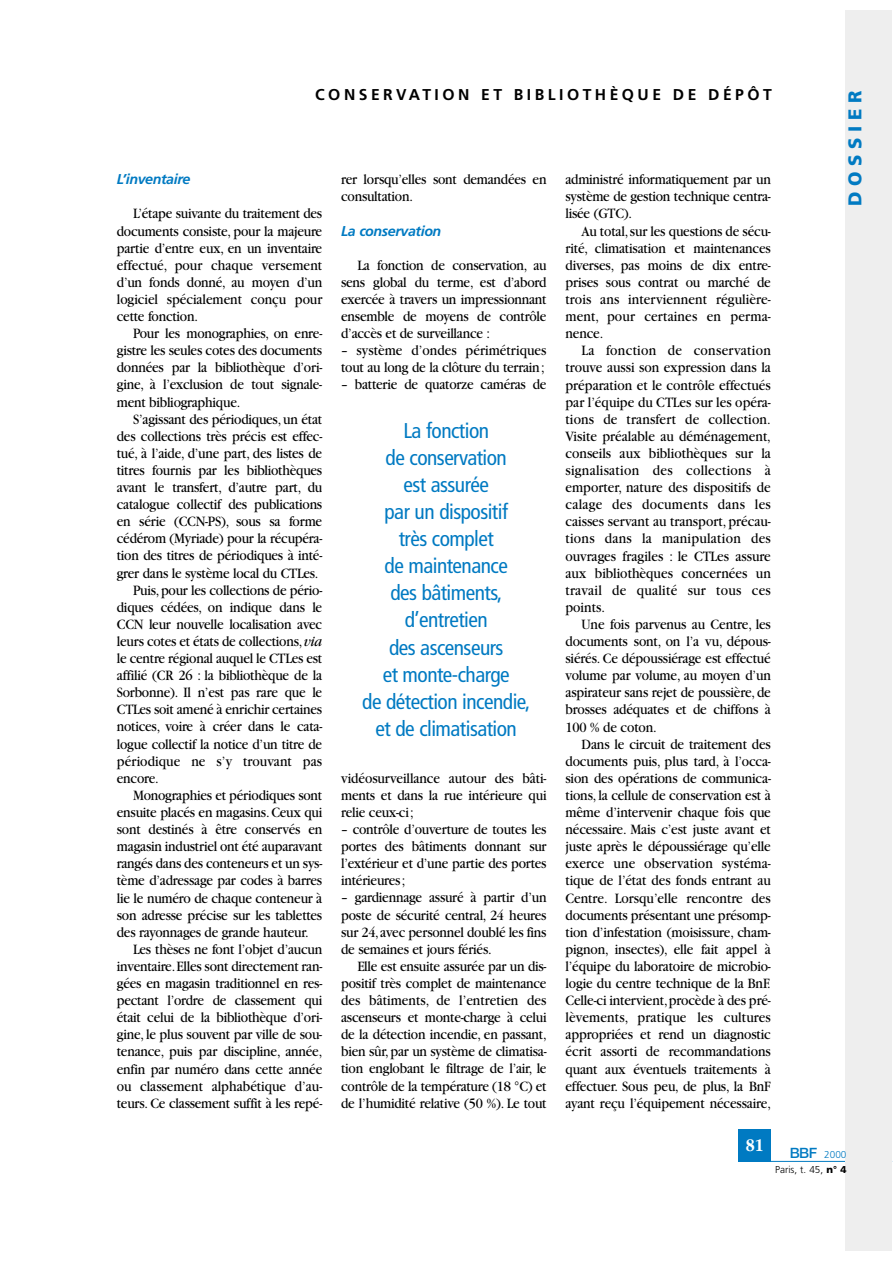
<style>
.page{position:relative;width:893px;height:1263px;background:#fff}
.page>*{position:absolute;margin:0;border:0;box-sizing:border-box;transform-origin:0 0}
.t1{font:condensed 21.3px/27.2px "Frutiger";letter-spacing:-.025em;color:#007ac2;text-align:center}
.t2{font:900 18.6px "Frutiger";letter-spacing:.305em;color:#007ac2}
.t3{font:700 18.6px "Garamond";color:#fff;scale:.85 1}
.t4{font:700 15.6px "Frutiger";letter-spacing:.22em;color:#000}
.t5{font:15px/17.1px "Garamond";letter-spacing:-.015em;color:#000;text-align:justify;scale:.9 1}
.t6{font:15px "Garamond";letter-spacing:.005em;color:#000;scale:.9 1}
.t7{font:italic 700 14.25px "Frutiger";letter-spacing:-.03em;color:#007ac2}
.t8{font:300 10.05px/14.4px "Frutiger";color:#000;text-align:right}
.s1{font-style:italic}
.s2{font-family:"Helvetica Neue";font-weight:500;font-size:14.25px;color:#007ac2}
.s3{color:#007ac2}
.s4{font-weight:900}
</style>
<div class="page">
<hr style="left:738px;top:1161px;width:154px;height:1px;background:#007ac2">
<div style="left:738px;top:1129px;width:32px;height:32px;background:#007ac2"></div>
<div style="left:845px;top:10px;width:47px;height:1240px;background:#eee"></div>
<p class="t4" style="left:315px;top:88px;width:458px">CONSERVATION ET BIBLIOTHÈQUE DE DÉPÔT</p>
<p class="t7" style="left:117px;top:174px;width:75px">L’inventaire</p>
<p class="t5" style="left:117px;top:207px;width:230px;text-indent:16px">L’étape suivante du traitement des documents consiste, pour la majeure partie d’entre eux, en un inventaire effectué, pour chaque versement d’un fonds donné, au moyen d’un logiciel spécialement conçu pour cette fonction.</p>
<p class="t5" style="left:117px;top:326px;width:230px;text-indent:16px">Pour les monographies, on enre&shy;gistre les seules cotes des documents données par la bibliothèque d’ori&shy;gine, à l’exclusion de tout signale&shy;ment bibliographique.</p>
<p class="t5" style="left:133px;top:412px;width:212px">S’agissant des périodiques, un état</p>
<p class="t5" style="left:117px;top:429px;width:230px">des collections très précis est effec-</p>
<p class="t5" style="left:117px;top:446px;width:230px">tué, à l’aide, d’une part, des listes de</p>
<p class="t5" style="left:117px;top:463px;width:230px">titres fournis par les bibliothèques</p>
<p class="t5" style="left:117px;top:480px;width:230px">avant le transfert, d’autre part, du</p>
<p class="t5" style="left:117px;top:497px;width:230px">catalogue collectif des publications</p>
<p class="t5" style="left:117px;top:514px;width:230px">en série (CCN-PS), sous sa forme</p>
<p class="t5" style="left:117px;top:531px;width:230px">cédérom (Myriade) pour la récupéra-</p>
<p class="t5" style="left:117px;top:549px;width:230px">tion des titres de périodiques à inté-</p>
<p class="t5" style="left:117px;top:566px;width:225px">grer dans le système local du CTLes.</p>
<p class="t5" style="left:133px;top:583px;width:212px">Puis,pour les collections de pério-</p>
<p class="t5" style="left:117px;top:600px;width:230px">diques cédées, on indique dans le</p>
<p class="t5" style="left:117px;top:617px;width:230px">CCN leur nouvelle localisation avec</p>
<p class="t5" style="left:117px;top:634px;width:230px">leurs cotes et états de collections,<span class="s1">via</span></p>
<p class="t5" style="left:117px;top:651px;width:230px">le centre régional auquel le CTLes est</p>
<p class="t5" style="left:117px;top:668px;width:230px">affilié (CR 26 : la bibliothèque de la</p>
<p class="t5" style="left:117px;top:685px;width:230px">Sorbonne). Il n’est pas rare que le</p>
<p class="t5" style="left:117px;top:702px;width:230px">CTLes soit amené à enrichir certaines</p>
<p class="t5" style="left:117px;top:720px;width:230px">notices, voire à créer dans le cata-</p>
<p class="t5" style="left:117px;top:737px;width:230px">logue collectif la notice d’un titre de</p>
<p class="t6" style="left:117px;top:756px;width:230px">périodique ne s’y trouvant pas</p>
<p class="t5" style="left:117px;top:771px;width:48px">encore.</p>
<p class="t5" style="left:133px;top:788px;width:212px">Monographies et périodiques sont</p>
<p class="t5" style="left:117px;top:805px;width:230px">ensuite placés en magasins.Ceux qui</p>
<p class="t5" style="left:117px;top:822px;width:230px">sont destinés à être conservés en</p>
<p class="t5" style="left:117px;top:839px;width:230px">magasin industriel ont été auparavant</p>
<p class="t5" style="left:117px;top:856px;width:230px">rangés dans des conteneurs et un sys-</p>
<p class="t5" style="left:117px;top:874px;width:230px">tème d’adressage par codes à barres</p>
<p class="t5" style="left:117px;top:891px;width:230px">lie le numéro de chaque conteneur à</p>
<p class="t5" style="left:117px;top:908px;width:230px">son adresse précise sur les tablettes</p>
<p class="t5" style="left:117px;top:925px;width:214px">des rayonnages de grande hauteur.</p>
<p class="t5" style="left:133px;top:942px;width:212px">Les thèses ne font l’objet d’aucun</p>
<p class="t5" style="left:117px;top:959px;width:230px">inventaire.Elles sont directement ran-</p>
<p class="t5" style="left:117px;top:976px;width:230px">gées en magasin traditionnel en res-</p>
<p class="t5" style="left:117px;top:993px;width:230px">pectant l’ordre de classement qui</p>
<p class="t5" style="left:117px;top:1010px;width:230px">était celui de la bibliothèque d’ori-</p>
<p class="t5" style="left:117px;top:1027px;width:230px">gine, le plus souvent par ville de sou-</p>
<p class="t5" style="left:117px;top:1045px;width:230px">tenance, puis par discipline, année,</p>
<p class="t5" style="left:117px;top:1062px;width:230px">enfin par numéro dans cette année</p>
<p class="t5" style="left:117px;top:1079px;width:230px">ou classement alphabétique d’au-</p>
<p class="t5" style="left:117px;top:1096px;width:230px">teurs. Ce classement suffit à les repé-</p>
<p class="t5" style="left:341px;top:172px;width:230px">rer lorsqu’elles sont demandées en consultation.</p>
<p class="t7" style="left:341px;top:225px;width:102px">La conservation</p>
<p class="t5" style="left:341px;top:258px;width:230px;text-indent:16px">La fonction de conservation, au sens global du terme, est d’abord exercée à travers un impressionnant ensemble de moyens de contrôle d’accès et de surveillance :</p>
<p class="t5" style="left:341px;top:343px;width:230px">– système d’ondes périmétriques tout au long de la clôture du terrain;</p>
<p class="t5" style="left:341px;top:378px;width:230px">– batterie de quatorze caméras de</p>
<h1 class="t1" style="left:362px;top:419px;width:169px">La fonction<br>de conservation<br>est assurée<br>par un dispositif<br>très complet<br>de maintenance<br>des bâtiments, d’entretien<br>des ascenseurs<br>et monte-charge<br>de détection incendie, et de climatisation</h1>
<p class="t5" style="left:341px;top:771px;width:230px">vidéosurveillance autour des bâti&shy;ments et dans la rue intérieure qui relie ceux-ci;</p>
<p class="t5" style="left:341px;top:822px;width:230px">– contrôle d’ouverture de toutes les portes des bâtiments donnant sur l’extérieur et d’une partie des portes intérieures;</p>
<p class="t5" style="left:341px;top:891px;width:230px">– gardiennage assuré à partir d’un poste de sécurité central, 24 heures sur 24,avec personnel doublé les fins de semaines et jours fériés.</p>
<p class="t5" style="left:341px;top:959px;width:230px;text-indent:16px">Elle est ensuite assurée par un dis&shy;positif très complet de maintenance des bâtiments, de l’entretien des ascenseurs et monte-charge à celui de la détection incendie, en passant, bien sûr, par un système de climatisa&shy;tion englobant le filtrage de l’air, le contrôle de la température (18 °C) et de l’humidité relative (50 %). Le tout</p>
<p class="t5" style="left:565px;top:172px;width:230px">administré informatiquement par un système de gestion technique centra&shy;lisée (GTC).</p>
<p class="t5" style="left:565px;top:224px;width:230px;text-indent:16px">Au total,sur les questions de sécu&shy;rité, climatisation et maintenances diverses, pas moins de dix entre&shy;prises sous contrat ou marché de trois ans interviennent régulière&shy;ment, pour certaines en perma&shy;nence.</p>
<p class="t5" style="left:565px;top:343px;width:230px;text-indent:16px">La fonction de conservation trouve aussi son expression dans la préparation et le contrôle effectués par l’équipe du CTLes sur les opéra&shy;tions de transfert de collection.<br>Visite préalable au déménagement, conseils aux bibliothèques sur la signalisation des collections à emporter, nature des dispositifs de calage des documents dans les caisses servant au transport, précau&shy;tions dans la manipulation des ouvrages fragiles : le CTLes assure aux bibliothèques concernées un travail de qualité sur tous ces points.</p>
<p class="t5" style="left:565px;top:617px;width:230px;text-indent:16px">Une fois parvenus au Centre, les documents sont, on l’a vu, dépous&shy;siérés. Ce dépoussiérage est effectué volume par volume, au moyen d’un aspirateur sans rejet de poussière, de brosses adéquates et de chiffons à 100 % de coton.</p>
<p class="t5" style="left:565px;top:737px;width:230px;text-indent:16px">Dans le circuit de traitement des documents puis, plus tard, à l’occa&shy;sion des opérations de communica&shy;tions, la cellule de conservation est à même d’intervenir chaque fois que nécessaire. Mais c’est juste avant et juste après le dépoussiérage qu’elle exerce une observation systéma&shy;tique de l’état des fonds entrant au Centre. Lorsqu’elle rencontre des documents présentant une présomp&shy;tion d’infestation (moisissure, cham&shy;pignon, insectes), elle fait appel à l’équipe du laboratoire de microbio&shy;logie du centre technique de la BnF.<br>Celle-ci intervient,procède à des pré&shy;lèvements, pratique les cultures appropriées et rend un diagnostic écrit assorti de recommandations quant aux éventuels traitements à effectuer. Sous peu, de plus, la BnF ayant reçu l’équipement nécessaire,</p>
<p class="t2" style="left:847px;top:206px;width:117px;rotate:-90deg">DOSSIER</p>
<p class="t3" style="left:746px;top:1138px;width:22px">81</p>
<p class="t8" style="left:775px;top:1148px;width:73px"><span class="s2">BBF</span> <span class="s3">2000<br></span>Paris, t. 45, <span class="s4">n° 4</span></p>
</div>
